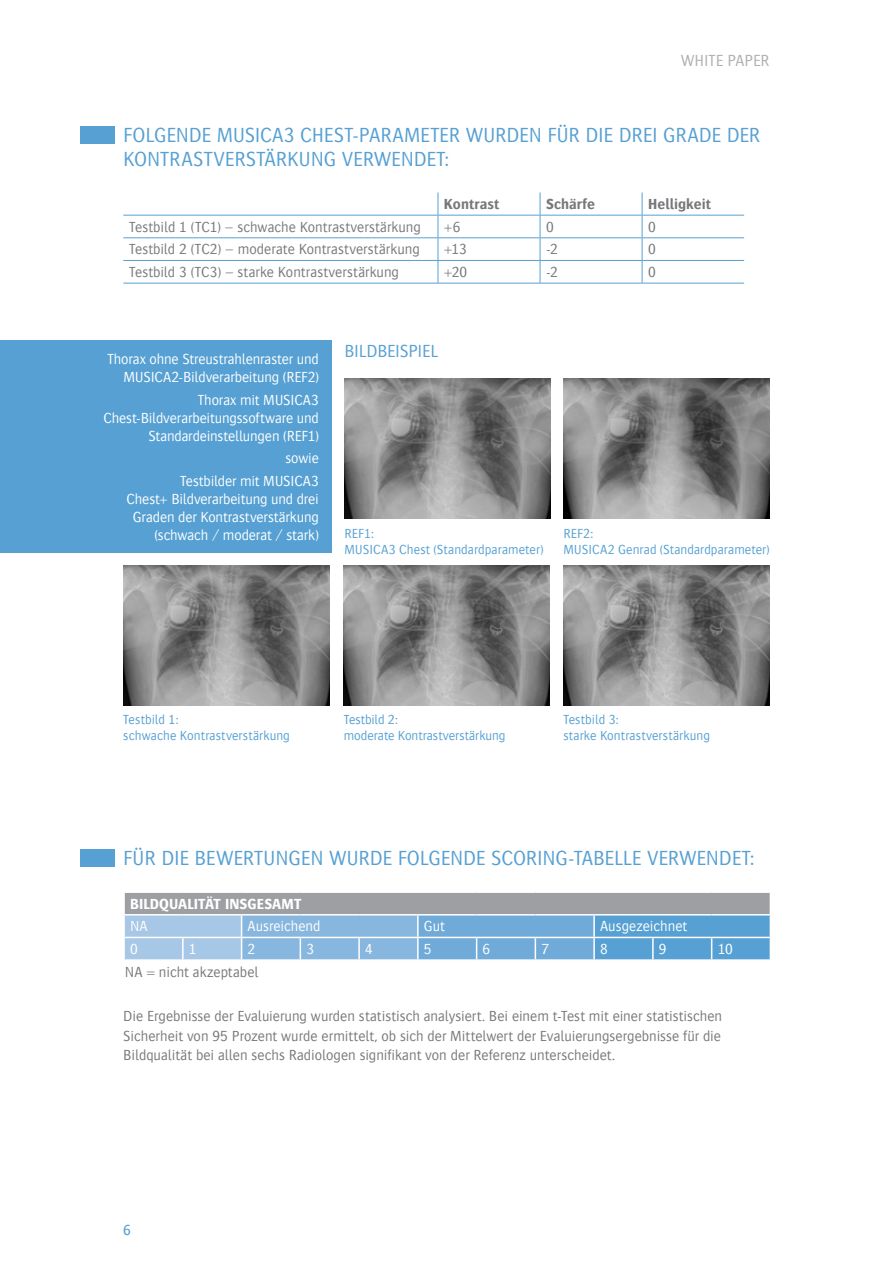
<style>
.page{position:relative;width:893px;height:1263px;background:#fff}
.page>*{position:absolute;margin:0;border:0;box-sizing:border-box;transform-origin:0 0}
.t1{font:300 21px/24px "Bosis For Agfa";letter-spacing:-.01em;color:#56a0d3}
.t2{font:300 18px "Bosis For Agfa";letter-spacing:-.01em;color:#56a0d3}
.t3{font:300 16.5px "Bosis For Agfa";letter-spacing:-.005em;color:#adafb2}
.t4{font:300 15px/19.5px "Bosis For Agfa";color:#77787b;text-align:justify}
.t5{font:300 15px/18px "Bosis For Agfa";letter-spacing:-.01em;color:#fff;text-align:right}
.t6{font:700 15px "Bosis For Agfa";letter-spacing:.005em;color:#77787b}
.t7{font:700 15px "Bosis For Agfa";letter-spacing:.005em;color:#fff}
.t8{font:500 15px "Bosis For Agfa";color:#56a0d3}
.t9{font:300 13.5px/15.8px "Bosis For Agfa";letter-spacing:.005em;color:#56a0d3}
</style>
<div class="page">
<hr style="left:123px;top:215px;width:315px;height:1px;background:#56a0d3">
<hr style="left:438px;top:215px;width:102px;height:1px;background:#56a0d3">
<hr style="left:540px;top:215px;width:102px;height:1px;background:#56a0d3">
<hr style="left:642px;top:215px;width:102px;height:1px;background:#56a0d3">
<hr style="left:123px;top:237px;width:315px;height:1px;background:#56a0d3">
<hr style="left:438px;top:237px;width:102px;height:1px;background:#56a0d3">
<hr style="left:540px;top:237px;width:102px;height:1px;background:#56a0d3">
<hr style="left:642px;top:237px;width:102px;height:1px;background:#56a0d3">
<hr style="left:123px;top:260px;width:315px;height:1px;background:#56a0d3">
<hr style="left:438px;top:260px;width:102px;height:1px;background:#56a0d3">
<svg style="left:438px;top:192px;width:1px;height:91px"></svg>
<hr style="left:540px;top:260px;width:102px;height:1px;background:#56a0d3">
<svg style="left:540px;top:192px;width:1px;height:91px"></svg>
<hr style="left:642px;top:260px;width:102px;height:1px;background:#56a0d3">
<svg style="left:642px;top:192px;width:1px;height:91px"></svg>
<hr style="left:123px;top:283px;width:315px;height:1px;background:#56a0d3">
<hr style="left:438px;top:283px;width:102px;height:1px;background:#56a0d3">
<hr style="left:540px;top:283px;width:102px;height:1px;background:#56a0d3">
<hr style="left:642px;top:283px;width:102px;height:1px;background:#56a0d3">
<div style="left:81px;top:126px;width:34px;height:17px;background:#56a0d3"></div>
<svg style="left:124px;top:893px;width:647px;height:67px;background:#8dafcb"></svg>
<div style="left:81px;top:849px;width:34px;height:17px;background:#56a0d3"></div>
<div style="left:0;top:340px;width:332px;height:213px;background:#56a0d3"></div>
<img style="left:563px;top:378px;width:207px;height:141px">
<img style="left:123px;top:566px;width:207px;height:140px">
<img style="left:343px;top:566px;width:207px;height:140px">
<img style="left:563px;top:566px;width:207px;height:140px">
<img style="left:344px;top:378px;width:207px;height:141px">
<p class="t3" style="left:681px;top:52px;width:90px">WHITE PAPER</p>
<h1 class="t1" style="left:123px;top:123px;width:639px">FOLGENDE MUSICA3 CHEST-PARAMETER WURDEN FÜR DIE DREI GRADE DER<br>KONTRASTVERSTÄRKUNG VERWENDET:</h1>
<p class="t6" style="left:444px;top:196px;width:57px">Kontrast</p>
<p class="t6" style="left:546px;top:196px;width:50px">Schärfe</p>
<p class="t6" style="left:648px;top:196px;width:65px">Helligkeit</p>
<p class="t4" style="left:129px;top:217px;width:293px">Testbild 1 (TC1) – schwache Kontrastverstärkung</p>
<p class="t4" style="left:444px;top:217px;width:18px">+6</p>
<p class="t4" style="left:546px;top:217px;width:9px">0</p>
<p class="t4" style="left:648px;top:217px;width:9px">0</p>
<p class="t4" style="left:129px;top:240px;width:292px">Testbild 2 (TC2) – moderate Kontrastverstärkung</p>
<p class="t4" style="left:444px;top:240px;width:25px">+13</p>
<p class="t4" style="left:546px;top:240px;width:13px">-2</p>
<p class="t4" style="left:648px;top:240px;width:9px">0</p>
<p class="t4" style="left:129px;top:262px;width:271px">Testbild 3 (TC3) – starke Kontrastverstärkung</p>
<p class="t4" style="left:444px;top:262px;width:25px">+20</p>
<p class="t4" style="left:546px;top:262px;width:13px">-2</p>
<p class="t4" style="left:648px;top:262px;width:9px">0</p>
<p class="t5" style="left:107px;top:350px;width:213px">Thorax ohne Streustrahlenraster und<br>MUSICA2-Bildverarbeitung (REF2)</p>
<p class="t5" style="left:103px;top:390px;width:217px">Thorax mit MUSICA3<br>Chest-Bildverarbeitungssoftware und<br>Standardeinstellungen (REF1)</p>
<p class="t5" style="left:180px;top:447px;width:140px;line-height:22.5px">sowie<br>Testbilder mit MUSICA3</p>
<p class="t5" style="left:126px;top:489px;width:194px">Chest+ Bildverarbeitung und drei<br>Graden der Kontrastverstärkung (schwach / moderat / stark)</p>
<p class="t2" style="left:344px;top:342px;width:95px">BILDBEISPIEL</p>
<p class="t9" style="left:344px;top:525px;width:201px">REF1:<br>MUSICA3 Chest (Standardparameter)</p>
<p class="t9" style="left:563px;top:525px;width:208px">REF2:<br>MUSICA2 Genrad (Standardparameter)</p>
<p class="t9" style="left:123px;top:711px;width:168px">Testbild 1:<br>schwache Kontrastverstärkung</p>
<p class="t9" style="left:344px;top:711px;width:163px">Testbild 2:<br>moderate Kontrastverstärkung</p>
<p class="t9" style="left:563px;top:711px;width:148px">Testbild 3:<br>starke Kontrastverstärkung</p>
<h1 class="t1" style="left:123px;top:846px;width:632px">FÜR DIE BEWERTUNGEN WURDE FOLGENDE SCORING-TABELLE VERWENDET:</h1>
<p class="t7" style="left:130px;top:895px;width:173px">BILDQUALITÄT INSGESAMT</p>
<p class="t5" style="left:130px;top:917px;width:19px">NA</p>
<p class="t5" style="left:248px;top:917px;width:74px">Ausreichend</p>
<p class="t5" style="left:424px;top:917px;width:23px">Gut</p>
<p class="t5" style="left:600px;top:917px;width:89px">Ausgezeichnet</p>
<p class="t5" style="left:130px;top:940px;width:9px">0</p>
<p class="t5" style="left:189px;top:940px;width:9px">1</p>
<p class="t5" style="left:248px;top:940px;width:9px">2</p>
<p class="t5" style="left:306px;top:940px;width:9px">3</p>
<p class="t5" style="left:365px;top:940px;width:9px">4</p>
<p class="t5" style="left:424px;top:940px;width:9px">5</p>
<p class="t5" style="left:483px;top:940px;width:9px">6</p>
<p class="t5" style="left:541px;top:940px;width:9px">7</p>
<p class="t5" style="left:600px;top:940px;width:9px">8</p>
<p class="t5" style="left:659px;top:940px;width:9px">9</p>
<p class="t5" style="left:718px;top:940px;width:17px">10</p>
<p class="t4" style="left:125px;top:962px;width:135px">NA = nicht akzeptabel</p>
<p class="t4" style="left:123px;top:1006px;width:600px">Die Ergebnisse der Evaluierung wurden statistisch analysiert. Bei einem t-Test mit einer statistischen Sicherheit von 95 Prozent wurde ermittelt, ob sich der Mittelwert der Evaluierungsergebnisse für die Bildqualität bei allen sechs Radiologen signifikant von der Referenz unterscheidet.</p>
<p class="t8" style="left:123px;top:1222px;width:9px">6</p>
</div>
